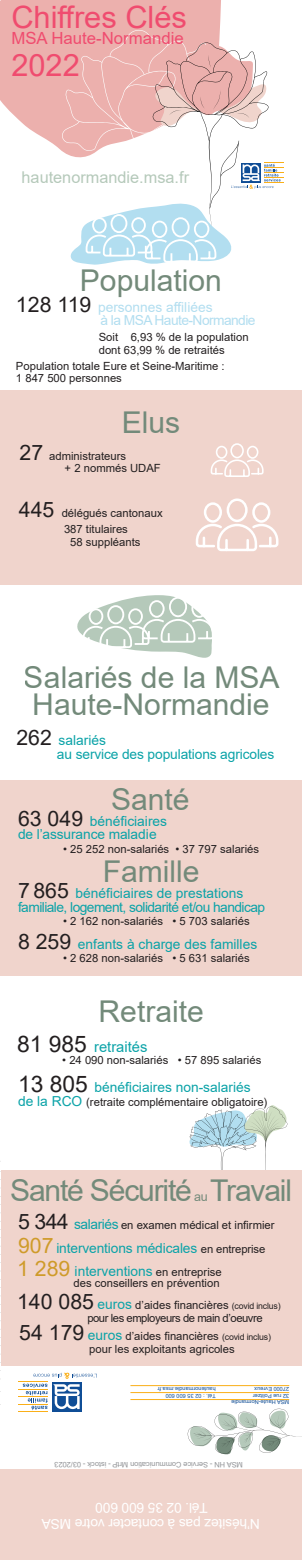
<style>
.page{position:relative;width:302px;height:1560px;background:#fff}
.page>*{position:absolute;margin:0;border:0;box-sizing:border-box;transform-origin:0 0}
.t1{font:30.75px "Arial";color:#f04c6f}
.t2{font:30px/27.5px "Arial";color:#738a7a}
.t3{font:30px "Arial";letter-spacing:-.04em;color:#738a7a}
.t4{font:16.75px "Arial";color:#f04c6f}
.Site_MSA_FR{font:16.25px "Arial";color:#b5c9ba}
.t5{font:14.75px "Arial";color:#0ba3a8}
.t6{font:13.75px "Arial";color:#0ba3a8}
.t7{font:13.75px "Arial";letter-spacing:-.01em;color:#fff}
.t8{font:13.75px "Arial";letter-spacing:-.04em;color:#0ba3a8}
.t9{font:13.75px "Arial";color:#b2def0}
.t10{font:13.75px "Arial";letter-spacing:-.04em;color:#b2def0}
.t11{font:12.5px "Arial";color:#738a7a}
.t12{font:11.25px/12.5px "Arial";color:#231f20}
.t13{font:11.25px "Arial";letter-spacing:-.04em;color:#231f20}
.Ref_CreditPhoto{font:7.5px "Arial";letter-spacing:-.01em;color:#939598}
.Adresse_CMSA{font:5.62px "Arial";color:#0f4d96}
.s1{font-size:21.25px;color:#231f20}
.s2{font-size:21.25px}
.s3{font-size:22.75px;color:#231f20}
.s4{font-size:13.75px;color:#0ba3a8}
.s5{font-size:21.25px;color:#cf9b2a}
.s6{font-size:11.25px;color:#231f20}
.s7{font-size:8.75px}
</style>
<div class="page">
<svg style="left:189px;top:1105px;width:98px;height:64px"></svg>
<svg style="left:0;top:0;width:221px;height:151px;background:#edb8b5"></svg>
<svg style="left:62px;top:30px;width:159px;height:128px;background:#eeb9b6"></svg>
<div style="left:0;top:390px;width:301px;height:195px;background:#f0d4cc"></div>
<svg style="left:187px;top:1408px;width:114px;height:46px"></svg>
<svg style="left:152px;top:42px;width:116px;height:161px"></svg>
<svg style="left:155px;top:45px;width:111px;height:82px"></svg>
<div style="left:0;top:1469px;width:301px;height:90px;background:#f0d4cc"></div>
<hr style="left:130px;top:1398px;width:158px;height:1px;background:#faaf18">
<hr style="left:130px;top:1392px;width:158px;height:1px;background:#faaf18">
<hr style="left:130px;top:1385px;width:158px;height:1px;background:#faaf18">
<hr style="left:18px;top:1410px;width:30px;height:1px;background:#faaf18">
<hr style="left:18px;top:1403px;width:30px;height:1px;background:#faaf18">
<hr style="left:18px;top:1396px;width:30px;height:1px;background:#faaf18">
<hr style="left:18px;top:1388px;width:30px;height:1px;background:#faaf18">
<hr style="left:18px;top:1381px;width:30px;height:1px;background:#faaf18">
<div style="left:52px;top:1381px;width:30px;height:30px;background:linear-gradient(to right,#0f4d96,#165299)"></div>
<svg style="left:23px;top:1372px;width:74px;height:37px"></svg>
<div style="left:0;top:780px;width:301px;height:195px;background:#f0d4cc"></div>
<div style="left:0;top:1169px;width:301px;height:195px;background:#f0d4cc"></div>
<svg style="left:230px;top:163px;width:53px;height:26px"></svg>
<svg style="left:77px;top:595px;width:135px;height:63px"></svg>
<svg style="left:210px;top:443px;width:54px;height:34px"></svg>
<svg style="left:70px;top:203px;width:162px;height:62px"></svg>
<svg style="left:195px;top:498px;width:84px;height:54px"></svg>
<img style="left:0;top:1161px;width:1px;height:244px">
<p class="t1" style="left:11px;top:-4px;width:177px">Chiffres Clés</p>
<p class="t4" style="left:11px;top:26px;width:174px">MSA Haute-Normandie</p>
<p class="t1" style="left:11px;top:44px;width:70px">2022</p>
<p class="Site_MSA_FR" style="left:21px;top:166px;width:169px">hautenormandie.msa.fr</p>
<p class="t2" style="left:80px;top:266px;width:143px">Population</p>
<p class="t9" style="left:16px;top:297px;width:198px"><span class="s1">128 119</span> personnes affiliées</p>
<p class="t10" style="left:100px;top:311px;width:156px">à la MSA Haute-Normandie</p>
<p class="t12" style="left:98px;top:331px;width:151px">Soit 6,93 % de la population</p>
<p class="t12" style="left:98px;top:343px;width:127px">dont 63,99 % de retraités</p>
<p class="t12" style="left:16px;top:359px;width:210px">Population totale Eure et Seine-Maritime :<br>1 847 500 personnes</p>
<p class="t2" style="left:121px;top:408px;width:60px">Elus</p>
<p class="t12" style="left:19px;top:450px;width:108px"><span class="s2">27</span> administrateurs</p>
<p class="t12" style="left:64px;top:461px;width:97px">+ 2 nommés UDAF</p>
<p class="t12" style="left:19px;top:507px;width:145px"><span class="s2">445</span> délégués cantonaux</p>
<p class="t12" style="left:64px;top:523px;width:65px">387 titulaires</p>
<p class="t12" style="left:70px;top:535px;width:72px">58 suppléants</p>
<h2 class="t2" style="left:24px;top:663px;width:257px">Salariés de la MSA<br>Haute-Normandie</h2>
<p class="t6" style="left:16px;top:730px;width:91px"><span class="s1">262</span> salariés</p>
<p class="t6" style="left:57px;top:744px;width:218px">au service des populations agricoles</p>
<p class="t2" style="left:111px;top:785px;width:80px">Santé</p>
<p class="t6" style="left:18px;top:811px;width:150px"><span class="s1">63 049</span> bénéficiaires</p>
<p class="t6" style="left:18px;top:824px;width:140px">de l’assurance maladie</p>
<p class="t12" style="left:63px;top:842px;width:197px">• 25 252 non-salariés • 37 797 salariés</p>
<p class="t6" style="left:18px;top:883px;width:226px"><span class="s1">7 865</span> bénéficiaires de prestations</p>
<p class="t8" style="left:18px;top:897px;width:248px">familiale, logement, solidarité et/ou handicap</p>
<p class="t12" style="left:63px;top:914px;width:188px">• 2 162 non-salariés • 5 703 salariés</p>
<p class="t2" style="left:103px;top:857px;width:98px">Famille</p>
<p class="t6" style="left:18px;top:934px;width:240px"><span class="s1">8 259</span> enfants à charge des familles</p>
<p class="t12" style="left:63px;top:951px;width:188px">• 2 628 non-salariés • 5 631 salariés</p>
<p class="t2" style="left:98px;top:997px;width:107px">Retraite</p>
<p class="t5" style="left:17px;top:1036px;width:132px"><span class="s3">81 985</span> retraités</p>
<p class="t12" style="left:62px;top:1053px;width:200px">• 24 090 non-salariés • 57 895 salariés</p>
<p class="t6" style="left:18px;top:1077px;width:234px"><span class="s3">13 805</span> bénéficiaires non-salariés</p>
<p class="t12" style="left:18px;top:1095px;width:250px"><span class="s4">de la RCO</span> (retraite complémentaire obligatoire)</p>
<p class="t3" style="left:10px;top:1169px;width:183px">Santé Sécurité</p>
<p class="t3" style="left:210px;top:1169px;width:83px">Travail</p>
<p class="t11" style="left:194px;top:1187px;width:15px">au</p>
<p class="t12" style="left:18px;top:1218px;width:257px"><span class="s2">5 344</span> <span class="s4">salariés</span> en examen médical et infirmier</p>
<p class="t6" style="left:18px;top:1238px;width:248px"><span class="s5">907</span> interventions médicales <span class="s6">en entreprise</span></p>
<p class="t6" style="left:17px;top:1261px;width:206px"><span class="s5">1 289</span> interventions <span class="s6">en entreprise</span></p>
<p class="t12" style="left:73px;top:1276px;width:147px">des conseillers en prévention</p>
<p class="t12" style="left:17px;top:1298px;width:264px"><span class="s2">140 085</span> <span class="s4">euros</span> d’aides financières <span class="s7">(covid inclus)</span></p>
<p class="t13" style="left:87px;top:1310px;width:176px">pour les employeurs de main d’oeuvre</p>
<p class="t12" style="left:19px;top:1329px;width:253px"><span class="s2">54 179</span> <span class="s4">euros</span> d’aides financières <span class="s7">(covid inclus)</span></p>
<p class="t12" style="left:89px;top:1342px;width:147px">pour les exploitants agricoles</p>
<p class="Adresse_CMSA" style="left:215px;top:1392px;width:59px;rotate:-180deg">hautenormandie.msa.fr</p>
<p class="Adresse_CMSA" style="left:215px;top:1399px;width:52px;rotate:-180deg">Tél. : 02 35 600 600</p>
<p class="Adresse_CMSA" style="left:288px;top:1392px;width:36px;rotate:-180deg">27000 Evreux</p>
<p class="Adresse_CMSA" style="left:288px;top:1399px;width:38px;rotate:-180deg">32 rue Politzer</p>
<p class="Adresse_CMSA" style="left:288px;top:1405px;width:59px;rotate:-180deg">MSA Haute-Normandie</p>
<p class="Ref_CreditPhoto" style="left:242px;top:1468px;width:190px;rotate:-180deg">MSA HN - Service Communication MrtP - istock - 03/2023</p>
<p class="t7" style="left:207px;top:1516px;width:114px;rotate:-180deg">Tél. 02 35 600 600</p>
<p class="t7" style="left:259px;top:1533px;width:219px;rotate:-180deg">N’hésitez pas à contacter votre MSA</p>
</div>
